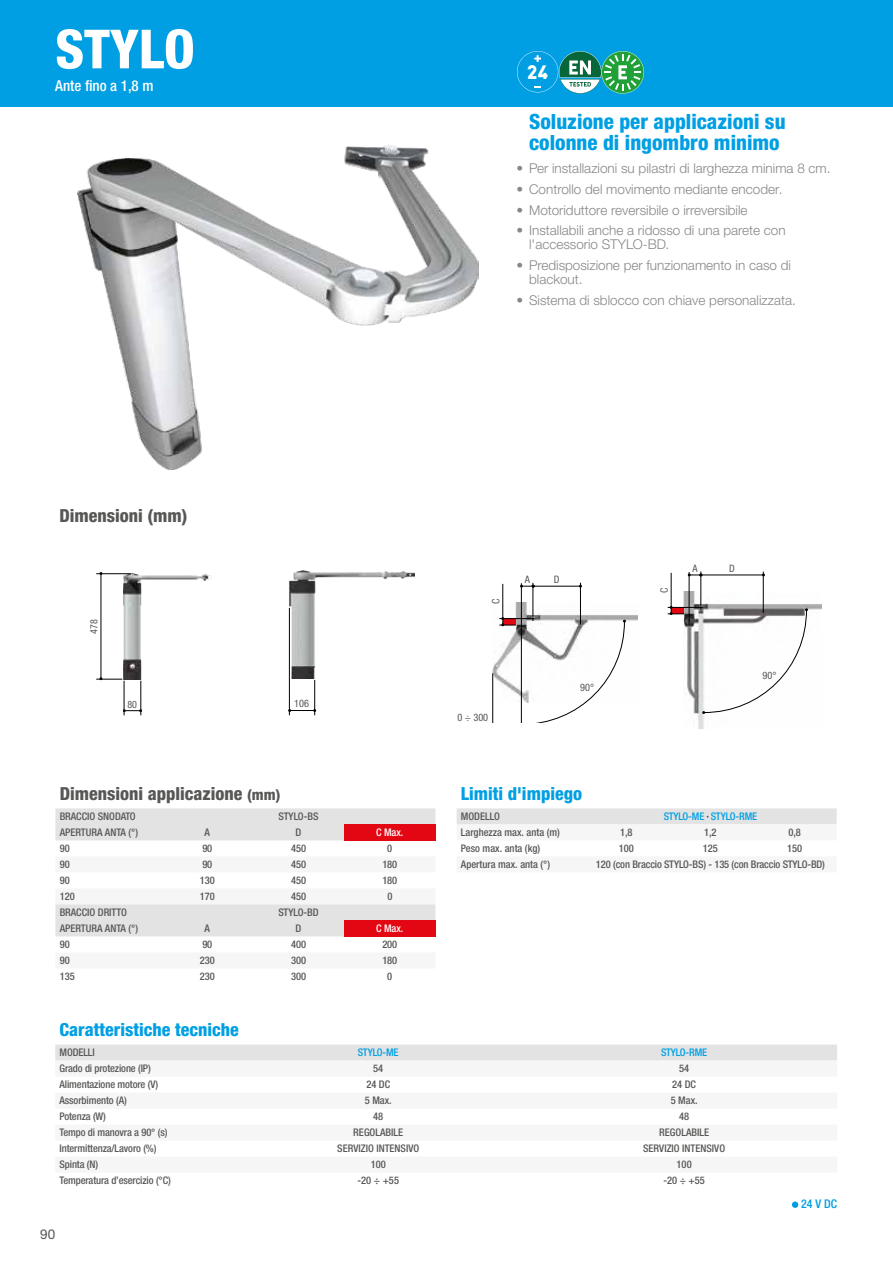
<style>
.page{position:relative;width:893px;height:1263px;background:#fff}
.page>*{position:absolute;margin:0;border:0;box-sizing:border-box;transform-origin:0 0}
.t1{font:800 condensed 54px "Helvetica Neue LTW1 G";color:#fff}
.t2{font:22.5px "Came Type";color:#fff}
.t3{font:800 condensed 21px/21px "Helvetica Neue LTW1 G";color:#009fe3}
.t4{font:800 condensed 18px "Helvetica Neue LTW1 G";color:#575756}
.t5{font:800 condensed 18px "Helvetica Neue LTW1 G";color:#009fe3}
.t6{font:500 condensed 15px "Helvetica Neue LTW1 G";color:#fff}
.t7{font:300 13.5px/14.2px "Helvetica Neue LTW1 G";color:#878787}
.t8{font:13.5px "Helvetica Neue LTW1 G";color:#575756}
.t9{font:500 condensed 12px "Helvetica Neue LTW1 G";color:#009fe3}
.t10{font:500 condensed 10.5px "Helvetica Neue LTW1 G";letter-spacing:-.01em;color:#575756}
.t11{font:500 condensed 10.5px "Helvetica Neue LTW1 G";letter-spacing:-.01em;color:#009fe3}
.t12{font:500 condensed 10.5px "Helvetica Neue LTW1 G";color:#fff}
.t13{font:condensed 10.35px "Helvetica Neue LTW1 G";color:#575756}
.t14{font:condensed 10.2px "Helvetica Neue LTW1 G";color:#575756}
.t15{font:condensed 10.05px "Helvetica Neue LTW1 G";color:#575756}
.s1{font-size:15px}
</style>
<div class="page">
<div style="left:0;top:0;width:893px;height:106px;background:#009fe3"></div>
<svg style="left:517px;top:51px;width:127px;height:43px"></svg>
<img style="left:78px;top:146px;width:400px;height:323px">
<img style="left:124px;top:574px;width:88px;height:106px">
<hr style="left:96px;top:573px;width:35px;height:1px;background:#000">
<hr style="left:124px;top:681px;width:1px;height:34px;background:#000">
<hr style="left:140px;top:681px;width:1px;height:34px;background:#000">
<hr style="left:101px;top:573px;width:1px;height:106px;background:#000">
<svg style="left:96px;top:677px;width:26px;height:3px"></svg>
<svg style="left:123px;top:709px;width:19px;height:3px"></svg>
<img style="left:288px;top:571px;width:126px;height:108px">
<hr style="left:289px;top:608px;width:1px;height:107px;background:#000">
<hr style="left:314px;top:680px;width:1px;height:35px;background:#000">
<svg style="left:288px;top:709px;width:28px;height:3px"></svg>
<img style="left:493px;top:603px;width:144px;height:100px">
<hr style="left:502px;top:584px;width:1px;height:34px;background:#000">
<hr style="left:492px;top:673px;width:1px;height:50px;background:#000">
<hr style="left:521px;top:583px;width:1px;height:140px;background:#000">
<hr style="left:533px;top:583px;width:1px;height:38px;background:#000">
<hr style="left:580px;top:583px;width:1px;height:41px;background:#000">
<hr style="left:533px;top:586px;width:47px;height:1px;background:#000">
<svg style="left:520px;top:585px;width:15px;height:3px"></svg>
<svg style="left:499px;top:617px;width:127px;height:106px"></svg>
<img style="left:683px;top:592px;width:139px;height:136px">
<svg style="left:702px;top:608px;width:106px;height:106px"></svg>
<hr style="left:689px;top:572px;width:1px;height:53px;background:#000">
<hr style="left:700px;top:571px;width:1px;height:39px;background:#000">
<hr style="left:763px;top:571px;width:1px;height:42px;background:#000">
<hr style="left:701px;top:575px;width:62px;height:1px;background:#000">
<svg style="left:688px;top:573px;width:15px;height:3px"></svg>
<hr style="left:668px;top:607px;width:35px;height:1px;background:#000">
<svg style="left:668px;top:606px;width:16px;height:9px"></svg>
<hr style="left:671px;top:573px;width:1px;height:34px;background:#000">
<div style="left:55px;top:808px;width:380px;height:32px;background:#e3e3e3"></div>
<div style="left:344px;top:824px;width:91px;height:16px;background:#e30613"></div>
<div style="left:55px;top:904px;width:380px;height:32px;background:#e3e3e3"></div>
<div style="left:344px;top:920px;width:91px;height:16px;background:#e30613"></div>
<svg style="left:457px;top:808px;width:380px;height:17px;background:#e4e4e4"></svg>
<div style="left:55px;top:1044px;width:782px;height:16px;background:#e3e3e3"></div>
<svg style="left:55px;top:1060px;width:782px;height:1px"></svg>
<div style="left:792px;top:1201px;width:6px;height:7px;background:#009fe3;border-radius:50%"></div>
<h1 class="t1" style="left:55px;top:16px;width:141px">STYLO</h1>
<h3 class="t6" style="left:55px;top:76px;width:100px">Ante fino a 1,8 m</h3>
<h2 class="t2" style="left:527px;top:60px;width:23px">24</h2>
<h3 class="t3" style="left:529px;top:110px;width:258px">Soluzione per applicazioni su colonne di ingombro minimo</h3>
<p class="t7" style="left:516px;top:161px;width:316px">• Per installazioni su pilastri di larghezza minima 8 cm.</p>
<p class="t7" style="left:516px;top:182px;width:268px">• Controllo del movimento mediante encoder.</p>
<p class="t7" style="left:516px;top:203px;width:233px">• Motoriduttore reversibile o irreversibile</p>
<p class="t7" style="left:529px;top:223px;width:258px;text-indent:-13px">• Installabili anche a ridosso di una parete con l'accessorio STYLO-BD.</p>
<p class="t7" style="left:529px;top:258px;width:263px;text-indent:-13px">• Predisposizione per funzionamento in caso di blackout.</p>
<p class="t7" style="left:516px;top:293px;width:281px">• Sistema di sblocco con chiave personalizzata.</p>
<h3 class="t4" style="left:60px;top:504px;width:130px">Dimensioni (mm)</h3>
<p class="t15" style="left:88px;top:634px;width:16px;rotate:-90deg">478</p>
<p class="t15" style="left:127px;top:698px;width:11px">80</p>
<p class="t13" style="left:294px;top:697px;width:16px">106</p>
<h3 class="t4" style="left:60px;top:782px;width:222px">Dimensioni applicazione <span class="s1">(mm)</span></h3>
<p class="t10" style="left:60px;top:810px;width:78px">BRACCIO SNODATO</p>
<p class="t10" style="left:279px;top:810px;width:41px">STYLO-BS</p>
<p class="t10" style="left:60px;top:826px;width:80px">APERTURA ANTA (°)</p>
<p class="t10" style="left:205px;top:826px;width:7px">A</p>
<p class="t10" style="left:296px;top:826px;width:7px">D</p>
<p class="t12" style="left:376px;top:826px;width:29px">C Max.</p>
<p class="t10" style="left:60px;top:842px;width:12px">90</p>
<p class="t10" style="left:202px;top:842px;width:11px">90</p>
<p class="t10" style="left:291px;top:842px;width:16px">450</p>
<p class="t10" style="left:387px;top:842px;width:7px">0</p>
<p class="t10" style="left:60px;top:858px;width:12px">90</p>
<p class="t10" style="left:202px;top:858px;width:11px">90</p>
<p class="t10" style="left:291px;top:858px;width:16px">450</p>
<p class="t10" style="left:382px;top:858px;width:16px">180</p>
<p class="t10" style="left:60px;top:874px;width:12px">90</p>
<p class="t10" style="left:200px;top:874px;width:16px">130</p>
<p class="t10" style="left:291px;top:874px;width:16px">450</p>
<p class="t10" style="left:382px;top:874px;width:16px">180</p>
<p class="t10" style="left:60px;top:890px;width:17px">120</p>
<p class="t10" style="left:200px;top:890px;width:16px">170</p>
<p class="t10" style="left:291px;top:890px;width:16px">450</p>
<p class="t10" style="left:387px;top:890px;width:7px">0</p>
<p class="t10" style="left:60px;top:906px;width:69px">BRACCIO DRITTO</p>
<p class="t10" style="left:278px;top:906px;width:42px">STYLO-BD</p>
<p class="t10" style="left:60px;top:922px;width:80px">APERTURA ANTA (°)</p>
<p class="t10" style="left:205px;top:922px;width:7px">A</p>
<p class="t10" style="left:296px;top:922px;width:7px">D</p>
<p class="t12" style="left:376px;top:922px;width:29px">C Max.</p>
<p class="t10" style="left:60px;top:938px;width:12px">90</p>
<p class="t10" style="left:202px;top:938px;width:11px">90</p>
<p class="t10" style="left:291px;top:938px;width:16px">400</p>
<p class="t10" style="left:382px;top:938px;width:16px">200</p>
<p class="t10" style="left:60px;top:954px;width:12px">90</p>
<p class="t10" style="left:200px;top:954px;width:16px">230</p>
<p class="t10" style="left:291px;top:954px;width:16px">300</p>
<p class="t10" style="left:382px;top:954px;width:16px">180</p>
<p class="t10" style="left:60px;top:970px;width:17px">135</p>
<p class="t10" style="left:200px;top:970px;width:16px">230</p>
<p class="t10" style="left:291px;top:970px;width:16px">300</p>
<p class="t10" style="left:387px;top:970px;width:7px">0</p>
<p class="t13" style="left:490px;top:604px;width:7px;rotate:-90deg">C</p>
<p class="t13" style="left:525px;top:573px;width:7px">A</p>
<p class="t13" style="left:554px;top:573px;width:7px">D</p>
<p class="t13" style="left:457px;top:711px;width:32px">0 ÷ 300</p>
<p class="t13" style="left:580px;top:681px;width:15px">90°</p>
<p class="t14" style="left:658px;top:593px;width:7px;rotate:-90deg">C</p>
<p class="t14" style="left:692px;top:562px;width:7px">A</p>
<p class="t14" style="left:729px;top:562px;width:7px">D</p>
<p class="t14" style="left:763px;top:669px;width:15px">90°</p>
<h3 class="t5" style="left:461px;top:782px;width:123px">Limiti d'impiego</h3>
<p class="t10" style="left:461px;top:810px;width:41px">MODELLO</p>
<p class="t11" style="left:664px;top:810px;width:95px">STYLO-ME STYLO-RME</p>
<p class="t10" style="left:461px;top:826px;width:101px">Larghezza max. anta (m)</p>
<p class="t10" style="left:620px;top:826px;width:14px">1,8</p>
<p class="t10" style="left:704px;top:826px;width:14px">1,2</p>
<p class="t10" style="left:788px;top:826px;width:14px">0,8</p>
<p class="t10" style="left:461px;top:842px;width:81px">Peso max. anta (kg)</p>
<p class="t10" style="left:619px;top:842px;width:16px">100</p>
<p class="t10" style="left:703px;top:842px;width:16px">125</p>
<p class="t10" style="left:787px;top:842px;width:16px">150</p>
<p class="t10" style="left:461px;top:858px;width:91px">Apertura max. anta (°)</p>
<p class="t10" style="left:596px;top:858px;width:231px">120 (con Braccio STYLO-BS) - 135 (con Braccio STYLO-BD)</p>
<h3 class="t5" style="left:60px;top:1019px;width:181px">Caratteristiche tecniche</h3>
<p class="t10" style="left:60px;top:1046px;width:37px">MODELLI</p>
<p class="t11" style="left:358px;top:1046px;width:42px">STYLO-ME</p>
<p class="t11" style="left:661px;top:1046px;width:48px">STYLO-RME</p>
<p class="t10" style="left:60px;top:1062px;width:93px">Grado di protezione (IP)</p>
<p class="t10" style="left:373px;top:1062px;width:12px">54</p>
<p class="t10" style="left:679px;top:1062px;width:12px">54</p>
<p class="t10" style="left:60px;top:1078px;width:100px">Alimentazione motore (V)</p>
<p class="t10" style="left:366px;top:1078px;width:25px">24 DC</p>
<p class="t10" style="left:672px;top:1078px;width:25px">24 DC</p>
<p class="t10" style="left:60px;top:1094px;width:69px">Assorbimento (A)</p>
<p class="t10" style="left:365px;top:1094px;width:28px">5 Max.</p>
<p class="t10" style="left:671px;top:1094px;width:28px">5 Max.</p>
<p class="t10" style="left:60px;top:1110px;width:48px">Potenza (W)</p>
<p class="t10" style="left:373px;top:1110px;width:12px">48</p>
<p class="t10" style="left:679px;top:1110px;width:12px">48</p>
<p class="t10" style="left:60px;top:1126px;width:109px">Tempo di manovra a 90° (s)</p>
<p class="t10" style="left:353px;top:1126px;width:51px">REGOLABILE</p>
<p class="t10" style="left:659px;top:1126px;width:51px">REGOLABILE</p>
<p class="t10" style="left:60px;top:1142px;width:99px">Intermittenza/Lavoro (%)</p>
<p class="t10" style="left:337px;top:1142px;width:84px">SERVIZIO INTENSIVO</p>
<p class="t10" style="left:643px;top:1142px;width:84px">SERVIZIO INTENSIVO</p>
<p class="t10" style="left:60px;top:1158px;width:40px">Spinta (N)</p>
<p class="t10" style="left:371px;top:1158px;width:17px">100</p>
<p class="t10" style="left:677px;top:1158px;width:17px">100</p>
<p class="t10" style="left:60px;top:1174px;width:113px">Temperatura d’esercizio (°C)</p>
<p class="t10" style="left:358px;top:1174px;width:43px">-20 ÷ +55</p>
<p class="t10" style="left:663px;top:1174px;width:43px">-20 ÷ +55</p>
<p class="t8" style="left:40px;top:1225px;width:17px">90</p>
<p class="t9" style="left:801px;top:1196px;width:37px">24 V DC</p>
</div>
